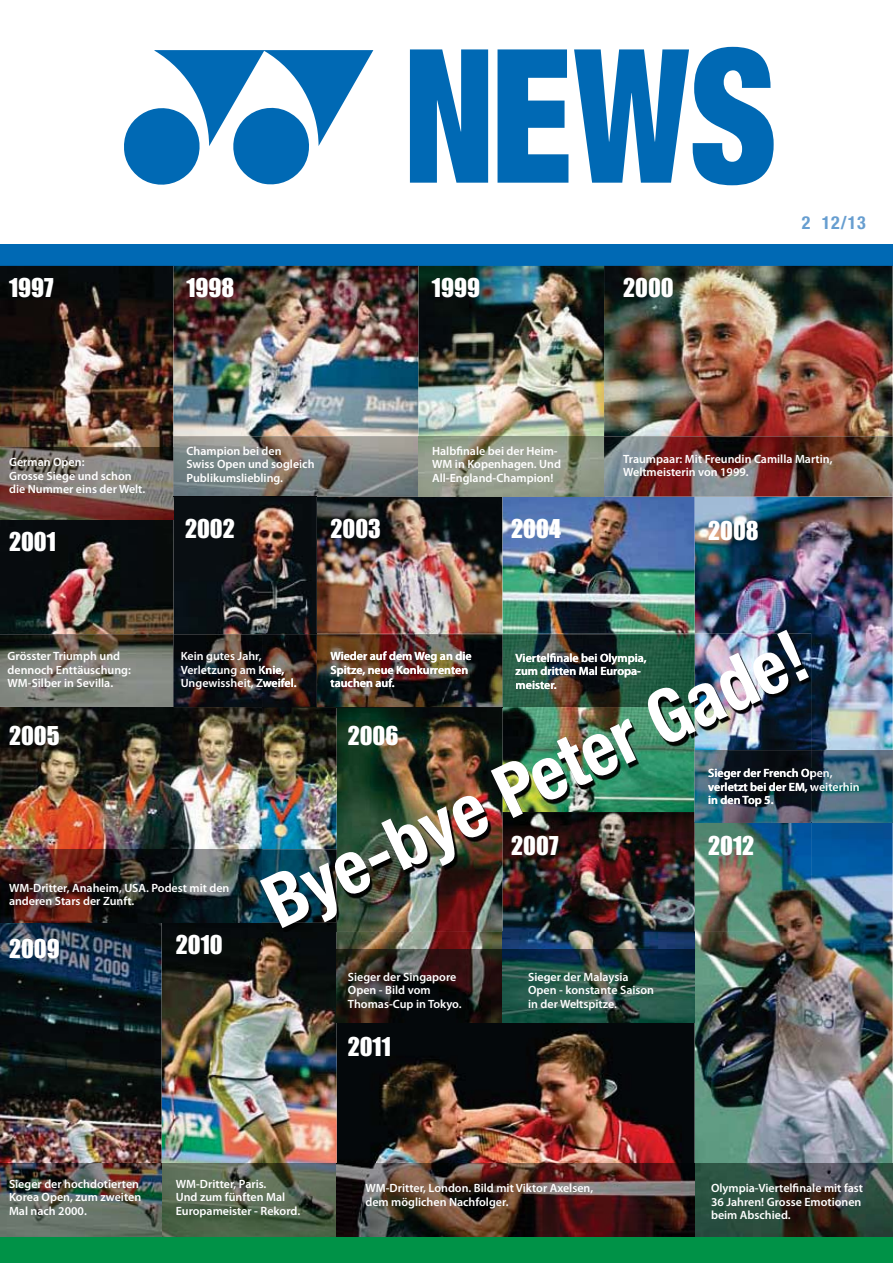
<style>
.page{position:relative;width:893px;height:1263px;background:#fff}
.page>*{position:absolute;margin:0;border:0;box-sizing:border-box;transform-origin:0 0}
.t1{font:700 condensed 73.5px "Helvetica Neue";color:#fff}
.t2{font:24px "Impact";color:#fff}
.t3{font:700 condensed 18px "Helvetica Neue";color:#679ed0}
.t4{font:600 12px/13.5px "Myriad Pro";color:#fff}
</style>
<div class="page">
<div style="left:0;top:245px;width:893px;height:21px;background:#0069b4"></div>
<img style="left:0;top:266px;width:173px;height:368px">
<img style="left:173px;top:266px;width:720px;height:170px">
<img style="left:694px;top:497px;width:199px;height:666px">
<img style="left:337px;top:1022px;width:357px;height:141px">
<img style="left:162px;top:923px;width:175px;height:240px">
<img style="left:0;top:923px;width:162px;height:240px">
<img style="left:337px;top:932px;width:357px;height:90px">
<img style="left:0;top:634px;width:262px;height:215px">
<img style="left:317px;top:497px;width:377px;height:136px">
<img style="left:173px;top:497px;width:144px;height:136px">
<img style="left:0;top:447px;width:173px;height:72px">
<svg style="left:173px;top:497px;width:1px;height:22px"></svg>
<img style="left:0;top:849px;width:262px;height:74px">
<img style="left:162px;top:1163px;width:175px;height:74px">
<img style="left:0;top:1163px;width:162px;height:74px">
<img style="left:337px;top:1163px;width:556px;height:74px">
<img style="left:173px;top:707px;width:89px;height:1px">
<img style="left:173px;top:633px;width:89px;height:74px">
<img style="left:181px;top:652px;width:81px;height:11px">
<img style="left:181px;top:665px;width:81px;height:11px">
<img style="left:181px;top:678px;width:81px;height:12px">
<img style="left:811px;top:823px;width:82px;height:1px">
<img style="left:811px;top:769px;width:21px;height:11px">
<img style="left:811px;top:782px;width:49px;height:10px">
<img style="left:173px;top:436px;width:245px;height:60px">
<img style="left:173px;top:496px;width:245px;height:1px">
<img style="left:418px;top:496px;width:83px;height:1px">
<img style="left:503px;top:496px;width:101px;height:1px">
<img style="left:418px;top:436px;width:475px;height:60px">
<hr style="left:694px;top:496px;width:199px;height:1px;background:#989595">
<img style="left:604px;top:496px;width:90px;height:1px">
<svg style="left:124px;top:50px;width:249px;height:135px"></svg>
<svg style="left:410px;top:49px;width:78px;height:134px;background:#2880bf"></svg>
<svg style="left:497px;top:49px;width:71px;height:134px"></svg>
<svg style="left:574px;top:47px;width:200px;height:138px"></svg>
<div style="left:0;top:1237px;width:893px;height:26px;background:#009247"></div>
<img style="left:694px;top:633px;width:117px;height:299px">
<img style="left:262px;top:633px;width:241px;height:299px">
<img style="left:503px;top:812px;width:191px;height:120px">
<img style="left:503px;top:633px;width:191px;height:179px">
<img style="left:262px;top:849px;width:75px;height:74px">
<img style="left:262px;top:707px;width:55px;height:1px">
<img style="left:337px;top:707px;width:166px;height:1px">
<svg style="left:317px;top:707px;width:20px;height:1px"></svg>
<img style="left:317px;top:634px;width:377px;height:73px">
<img style="left:694px;top:823px;width:117px;height:1px">
<img style="left:694px;top:750px;width:117px;height:73px">
<img style="left:262px;top:665px;width:22px;height:11px">
<img style="left:262px;top:678px;width:34px;height:12px">
<img style="left:331px;top:651px;width:141px;height:12px">
<img style="left:331px;top:665px;width:137px;height:11px">
<img style="left:331px;top:678px;width:63px;height:9px">
<img style="left:516px;top:653px;width:131px;height:11px">
<img style="left:516px;top:667px;width:121px;height:10px">
<img style="left:516px;top:680px;width:40px;height:9px">
<img style="left:709px;top:796px;width:64px;height:11px">
<img style="left:348px;top:726px;width:50px;height:19px">
<img style="left:512px;top:835px;width:46px;height:20px">
<img style="left:709px;top:836px;width:45px;height:19px">
<h2 class="t2" style="left:9px;top:280px;width:46px">1997</h2>
<h2 class="t2" style="left:186px;top:280px;width:49px">1998</h2>
<h2 class="t2" style="left:432px;top:280px;width:50px">1999</h2>
<h2 class="t2" style="left:623px;top:280px;width:52px">2000</h2>
<h3 class="t3" style="left:802px;top:216px;width:66px">2 12/13</h3>
<p class="t4" style="left:9px;top:456px;width:138px">German Open:<br>Grosse Siege und schon die Nummer eins der Welt.</p>
<h2 class="t2" style="left:9px;top:534px;width:48px">2001</h2>
<p class="t4" style="left:186px;top:445px;width:130px">Champion bei den<br>Swiss Open und sogleich<br>Publikumsliebling.</p>
<p class="t4" style="left:432px;top:445px;width:130px">Halbfinale bei der Heim-<br>WM in Kopenhagen. Und<br>All-England-Champion!</p>
<p class="t4" style="left:623px;top:453px;width:211px">Traumpaar: Mit Freundin Camilla Martin,<br>Weltmeisterin von 1999.</p>
<h2 class="t2" style="left:185px;top:521px;width:51px">2002</h2>
<h2 class="t2" style="left:330px;top:521px;width:52px">2003</h2>
<h2 class="t2" style="left:511px;top:521px;width:51px">2004</h2>
<h2 class="t2" style="left:708px;top:523px;width:52px">2008</h2>
<h1 class="t1" style="left:256px;top:880px;width:594px;rotate:-25deg">Bye-bye Peter Gade!</h1>
<p class="t4" style="left:330px;top:650px;width:143px">Wieder auf dem Weg an die<br>Spitze, neue Konkurrenten tauchen auf.</p>
<p class="t4" style="left:516px;top:652px;width:133px">Viertelfinale bei Olympia, zum dritten Mal Europa&shy;meister.</p>
<p class="t4" style="left:8px;top:650px;width:125px">Grösster Triumph und dennoch Enttäuschung:<br>WM-Silber in Sevilla.</p>
<p class="t4" style="left:181px;top:650px;width:117px">Kein gutes Jahr,<br>Verletzung am Knie,<br>Ungewissheit, Zweifel.</p>
<h2 class="t2" style="left:348px;top:728px;width:52px">2006</h2>
<h2 class="t2" style="left:9px;top:728px;width:52px">2005</h2>
<p class="t4" style="left:708px;top:767px;width:153px">Sieger der French Open, verletzt bei der EM, weiterhin</p>
<p class="t4" style="left:708px;top:794px;width:67px">in den Top 5.</p>
<h2 class="t2" style="left:511px;top:838px;width:49px">2007</h2>
<h2 class="t2" style="left:708px;top:838px;width:48px">2012</h2>
<p class="t4" style="left:9px;top:882px;width:222px">WM-Dritter, Anaheim, USA. Podest mit den anderen Stars der Zunft.</p>
<h2 class="t2" style="left:9px;top:941px;width:52px">2009</h2>
<h2 class="t2" style="left:176px;top:936px;width:48px">2010</h2>
<p class="t4" style="left:348px;top:971px;width:115px">Sieger der Singapore<br>Open - Bild vom<br>Thomas-Cup in Tokyo.</p>
<h2 class="t2" style="left:348px;top:1039px;width:45px">2011</h2>
<p class="t4" style="left:528px;top:971px;width:127px">Sieger der Malaysia<br>Open - konstante Saison in der Weltspitze.</p>
<p class="t4" style="left:9px;top:1178px;width:134px">Sieger der hochdotierten<br>Korea Open, zum zweiten<br>Mal nach 2000.</p>
<p class="t4" style="left:176px;top:1178px;width:126px">WM-Dritter, Paris.<br>Und zum fünften Mal<br>Europameister - Rekord.</p>
<p class="t4" style="left:365px;top:1182px;width:229px">WM-Dritter, London. Bild mit Viktor Axelsen, dem möglichen Nachfolger.</p>
<p class="t4" style="left:711px;top:1182px;width:154px">Olympia-Viertelfinale mit fast<br>36 Jahren! Grosse Emotionen beim Abschied.</p>
</div>
